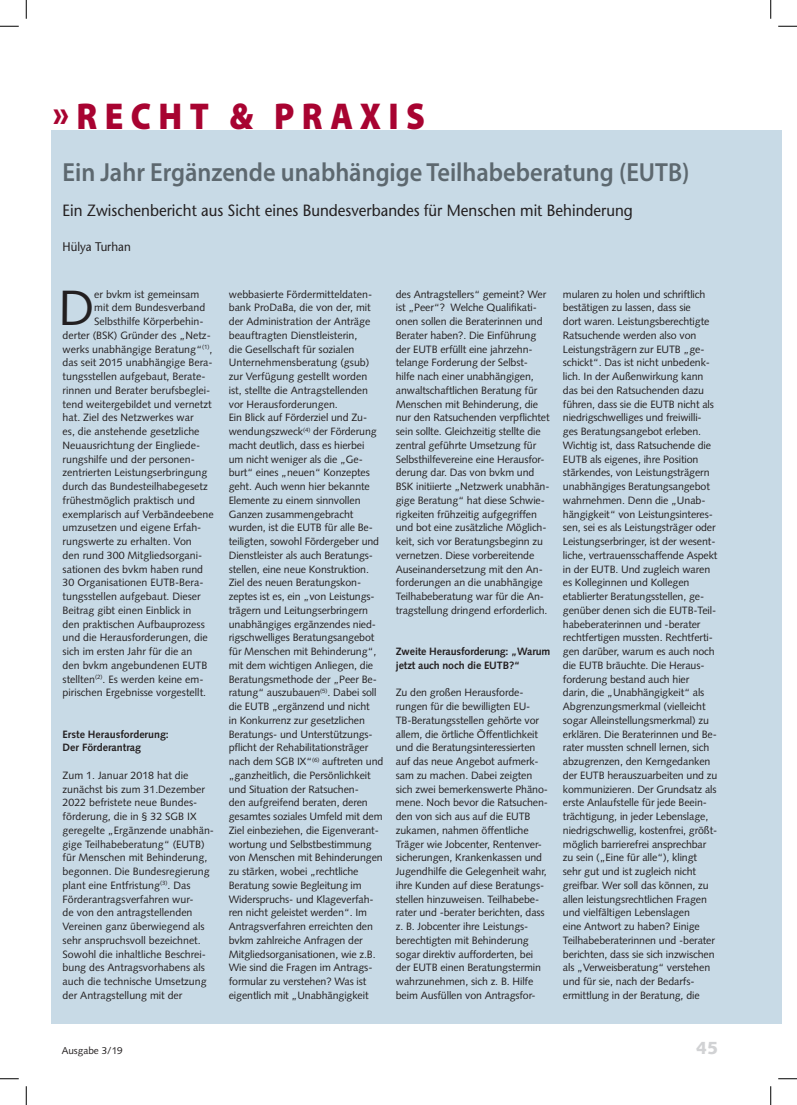
<style>
.page{position:relative;width:797px;height:1105px;background:#fff}
.page>*{position:absolute;margin:0;border:0;box-sizing:border-box;transform-origin:0 0}
.t1{font:49.62px "Syntax LT Std";color:#231f20}
.t2{font:900 37.5px "Myriad Pro";letter-spacing:.22em;color:#a80331;scale:.9 1}
.t3{font:600 26.25px "Myriad Pro";color:#5d686f;scale:.93 1}
.t4{font:900 17.5px "Syntax LT Std";color:#d1d2d4}
.t5{font:500 16.25px "Stone Sans Std";color:#231f20;scale:.93 1}
.t6{font:500 12.5px "Stone Sans Std";color:#231f20;scale:.93 1}
.t7{font:10.62px/13.8px "Syntax LT Std";letter-spacing:-.01em;color:#231f20}
.t8{font:700 10.62px/13.8px "Syntax LT Std";letter-spacing:-.01em;color:#231f20}
.t9{font:10px "Syntax LT Std";color:#231f20}
</style>
<div class="page">
<div style="left:51px;top:131px;width:730px;height:893px;background:#c8dae6"></div>
<svg style="left:0;top:25px;width:19px;height:2px"></svg>
<svg style="left:778px;top:25px;width:19px;height:2px"></svg>
<svg style="left:0;top:1078px;width:19px;height:1px"></svg>
<svg style="left:778px;top:1078px;width:19px;height:1px"></svg>
<svg style="left:25px;top:0;width:2px;height:19px"></svg>
<svg style="left:25px;top:1086px;width:2px;height:19px"></svg>
<svg style="left:770px;top:0;width:1px;height:19px"></svg>
<svg style="left:770px;top:1086px;width:1px;height:19px"></svg>
<h2 class="t2" style="left:53px;top:95px;width:415px">»RECHT &amp; PRAXIS</h2>
<h3 class="t3" style="left:63px;top:156px;width:675px">Ein Jahr Ergänzende unabhängige Teilhabeberatung (EUTB)</h3>
<h3 class="t5" style="left:63px;top:201px;width:614px">Ein Zwischenbericht aus Sicht eines Bundesverbandes für Menschen mit Behinderung</h3>
<p class="t6" style="left:63px;top:240px;width:75px">Hülya Turhan</p>
<h1 class="t1" style="left:58px;top:279px;width:37px">D</h1>
<p class="t7" style="left:94px;top:287px;width:107px">er bvkm ist gemeinsam</p>
<p class="t7" style="left:94px;top:301px;width:113px">mit dem Bundesverband</p>
<p class="t7" style="left:94px;top:315px;width:111px">Selbsthilfe Körperbehin-</p>
<p class="t7" style="left:63px;top:328px;width:150px">derter (BSK) Gründer des „Netz-</p>
<p class="t7" style="left:63px;top:342px;width:151px">werks unabhängige Beratung“<sup>(1)</sup>,</p>
<p class="t7" style="left:63px;top:356px;width:151px">das seit 2015 unabhängige Bera-</p>
<p class="t7" style="left:63px;top:370px;width:144px">tungsstellen aufgebaut, Berate-</p>
<p class="t7" style="left:63px;top:383px;width:149px">rinnen und Berater berufsbeglei-</p>
<p class="t7" style="left:63px;top:397px;width:151px">tend weitergebildet und vernetzt</p>
<p class="t7" style="left:63px;top:411px;width:133px">hat. Ziel des Netzwerkes war</p>
<p class="t7" style="left:63px;top:425px;width:138px">es, die anstehende gesetzliche</p>
<p class="t7" style="left:63px;top:438px;width:139px">Neuausrichtung der Eingliede-</p>
<p class="t7" style="left:63px;top:452px;width:134px">rungshilfe und der personen-</p>
<p class="t7" style="left:63px;top:466px;width:146px">zentrierten Leistungserbringung</p>
<p class="t7" style="left:63px;top:480px;width:147px">durch das Bundesteilhabegesetz</p>
<p class="t7" style="left:63px;top:493px;width:134px">frühestmöglich praktisch und</p>
<p class="t7" style="left:63px;top:507px;width:153px">exemplarisch auf Verbändeebene</p>
<p class="t7" style="left:63px;top:521px;width:140px">umzusetzen und eigene Erfah-</p>
<p class="t7" style="left:63px;top:535px;width:131px">rungswerte zu erhalten. Von</p>
<p class="t7" style="left:63px;top:548px;width:141px">den rund 300 Mitgliedsorgani-</p>
<p class="t7" style="left:63px;top:562px;width:142px">sationen des bvkm haben rund</p>
<p class="t7" style="left:63px;top:576px;width:142px">30 Organisationen EUTB-Bera-</p>
<p class="t7" style="left:63px;top:590px;width:140px">tungsstellen aufgebaut. Dieser</p>
<p class="t7" style="left:63px;top:603px;width:130px">Beitrag gibt einen Einblick in</p>
<p class="t7" style="left:63px;top:617px;width:144px">den praktischen Aufbauprozess</p>
<p class="t7" style="left:63px;top:631px;width:147px">und die Herausforderungen, die</p>
<p class="t7" style="left:63px;top:645px;width:131px">sich im ersten Jahr für die an</p>
<p class="t7" style="left:63px;top:658px;width:140px">den bvkm angebundenen EUTB</p>
<p class="t7" style="left:63px;top:672px;width:142px">stellten<sup>(2)</sup>. Es werden keine em-</p>
<p class="t7" style="left:63px;top:686px;width:145px">pirischen Ergebnisse vorgestellt.</p>
<p class="t8" style="left:63px;top:727px;width:108px">Erste Herausforderung:<br>Der Förderantrag</p>
<p class="t7" style="left:63px;top:768px;width:153px">Zum 1. Januar 2018 hat die zunächst bis zum 31.Dezember<br>2022 befristete neue Bundes&shy;förderung, die in § 32 SGB IX geregelte „Ergänzende unabhän&shy;gige Teilhabeberatung“ (EUTB) für Menschen mit Behinderung, begonnen. Die Bundesregierung plant eine Entfristung<sup>(3)</sup>. Das<br>Förderantragsverfahren wur-<br>de von den antragstellenden<br>Vereinen ganz überwiegend als sehr anspruchsvoll bezeichnet.<br>Sowohl die inhaltliche Beschrei&shy;bung des Antragsvorhabens als auch die technische Umsetzung der Antragstellung mit der</p>
<p class="t7" style="left:229px;top:287px;width:156px">webbasierte Fördermitteldaten&shy;bank ProDaBa, die von der, mit der Administration der Anträge beauftragten Dienstleisterin,<br>die Gesellschaft für sozialen<br>Unternehmensberatung (gsub) zur Verfügung gestellt worden<br>ist, stellte die Antragstellenden vor Herausforderungen.<br>Ein Blick auf Förderziel und Zu&shy;wendungszweck<sup>(4)</sup> der Förderung macht deutlich, dass es hierbei<br>um nicht weniger als die „Ge&shy;burt“ eines „neuen“ Konzeptes geht. Auch wenn hier bekannte<br>Elemente zu einem sinnvollen<br>Ganzen zusammengebracht wurden, ist die EUTB für alle Be&shy;teiligten, sowohl Fördergeber und<br>Dienstleister als auch Beratungs&shy;stellen, eine neue Konstruktion.<br>Ziel des neuen Beratungskon&shy;zeptes ist es, ein „von Leistungs&shy;trägern und Leitungserbringern unabhängiges ergänzendes nied&shy;rigschwelliges Beratungsangebot für Menschen mit Behinderung“, mit dem wichtigen Anliegen, die<br>Beratungsmethode der „Peer Be&shy;ratung“ auszubauen<sup>(5)</sup>. Dabei soll die EUTB „ergänzend und nicht<br>in Konkurrenz zur gesetzlichen<br>Beratungs- und Unterstützungs&shy;pflicht der Rehabilitationsträger nach dem SGB IX“<sup>(6)</sup> auftreten und „ganzheitlich, die Persönlichkeit und Situation der Ratsuchen-<br>den aufgreifend beraten, deren gesamtes soziales Umfeld mit dem<br>Ziel einbeziehen, die Eigenverant&shy;wortung und Selbstbestimmung von Menschen mit Behinderungen zu stärken, wobei „rechtliche<br>Beratung sowie Begleitung im<br>Widerspruchs- und Klageverfah&shy;ren nicht geleistet werden“. Im<br>Antragsverfahren erreichten den bvkm zahlreiche Anfragen der<br>Mitgliedsorganisationen, wie z.B.<br>Wie sind die Fragen im Antrags&shy;formular zu verstehen? Was ist eigentlich mit „Unabhängigkeit</p>
<p class="t7" style="left:396px;top:287px;width:155px">des Antragstellers“ gemeint? Wer ist „Peer“? Welche Qualifikati&shy;onen sollen die Beraterinnen und Berater haben?. Die Einführung der EUTB erfüllt eine jahrzehn&shy;telange Forderung der Selbst&shy;hilfe nach einer unabhängigen, anwaltschaftlichen Beratung für Menschen mit Behinderung, die nur den Ratsuchenden verpflichtet sein sollte. Gleichzeitig stellte die zentral geführte Umsetzung für Selbsthilfevereine eine Herausfor&shy;derung dar. Das von bvkm und BSK initiierte „Netzwerk unabhän&shy;gige Beratung“ hat diese Schwie&shy;rigkeiten frühzeitig aufgegriffen und bot eine zusätzliche Möglich&shy;keit, sich vor Beratungsbeginn zu vernetzen. Diese vorbereitende Auseinandersetzung mit den An&shy;forderungen an die unabhängige Teilhabeberatung war für die An&shy;tragstellung dringend erforderlich.</p>
<p class="t8" style="left:396px;top:645px;width:156px">Zweite Herausforderung: „Warum jetzt auch noch die EUTB?“</p>
<p class="t7" style="left:396px;top:686px;width:154px">Zu den großen Herausforde&shy;rungen für die bewilligten EU-<br>TB-Beratungsstellen gehörte vor allem, die örtliche Öffentlichkeit und die Beratungsinteressierten auf das neue Angebot aufmerk&shy;sam zu machen. Dabei zeigten sich zwei bemerkenswerte Phäno&shy;mene. Noch bevor die Ratsuchen&shy;den von sich aus auf die EUTB zukamen, nahmen öffentliche<br>Träger wie Jobcenter, Rentenver&shy;sicherungen, Krankenkassen und<br>Jugendhilfe die Gelegenheit wahr, ihre Kunden auf diese Beratungs&shy;stellen hinzuweisen. Teilhabebe&shy;rater und -berater berichten, dass z. B. Jobcenter ihre Leistungs&shy;berechtigten mit Behinderung sogar direktiv aufforderten, bei der EUTB einen Beratungstermin wahrzunehmen, sich z. B. Hilfe beim Ausfüllen von Antragsfor-</p>
<p class="t7" style="left:563px;top:287px;width:156px">mularen zu holen und schriftlich bestätigen zu lassen, dass sie<br>dort waren. Leistungsberechtigte Ratsuchende werden also von Leistungsträgern zur EUTB „ge&shy;schickt“. Das ist nicht unbedenk&shy;lich. In der Außenwirkung kann das bei den Ratsuchenden dazu führen, dass sie die EUTB nicht als niedrigschwelliges und freiwilli&shy;ges Beratungsangebot erleben.<br>Wichtig ist, dass Ratsuchende die EUTB als eigenes, ihre Position stärkendes, von Leistungsträgern unabhängiges Beratungsangebot wahrnehmen. Denn die „Unab&shy;hängigkeit“ von Leistungsinteres&shy;sen, sei es als Leistungsträger oder Leistungserbringer, ist der wesent&shy;liche, vertrauensschaffende Aspekt in der EUTB . Und zugleich waren es Kolleginnen und Kollegen etablierter Beratungsstellen, ge&shy;genüber denen sich die EUTB-Teil&shy;habeberaterinnen und -berater rechtfertigen mussten. Rechtferti&shy;gen darüber, warum es auch noch die EUTB bräuchte. Die Heraus&shy;forderung bestand auch hier darin, die „Unabhängigkeit“ als Abgrenzungsmerkmal (vielleicht sogar Alleinstellungsmerkmal) zu erklären. Die Beraterinnen und Be&shy;rater mussten schnell lernen, sich abzugrenzen, den Kerngedanken der EUTB herauszuarbeiten und zu kommunizieren. Der Grundsatz als erste Anlaufstelle für jede Beein&shy;trächtigung, in jeder Lebenslage, niedrigschwellig, kostenfrei, größt&shy;möglich barrierefrei ansprechbar zu sein („Eine für alle“), klingt sehr gut und ist zugleich nicht greifbar. Wer soll das können, zu allen leistungsrechtlichen Fragen und vielfältigen Lebenslagen<br>eine Antwort zu haben? Einige Teilhabeberaterinnen und -berater berichten, dass sie sich inzwischen als „Verweisberatung“ verstehen und für sie, nach der Bedarfs&shy;ermittlung in der Beratung, die</p>
<p class="t9" style="left:62px;top:1044px;width:63px">Ausgabe 3/19</p>
<h3 class="t4" style="left:696px;top:1037px;width:24px">45</h3>
</div>
